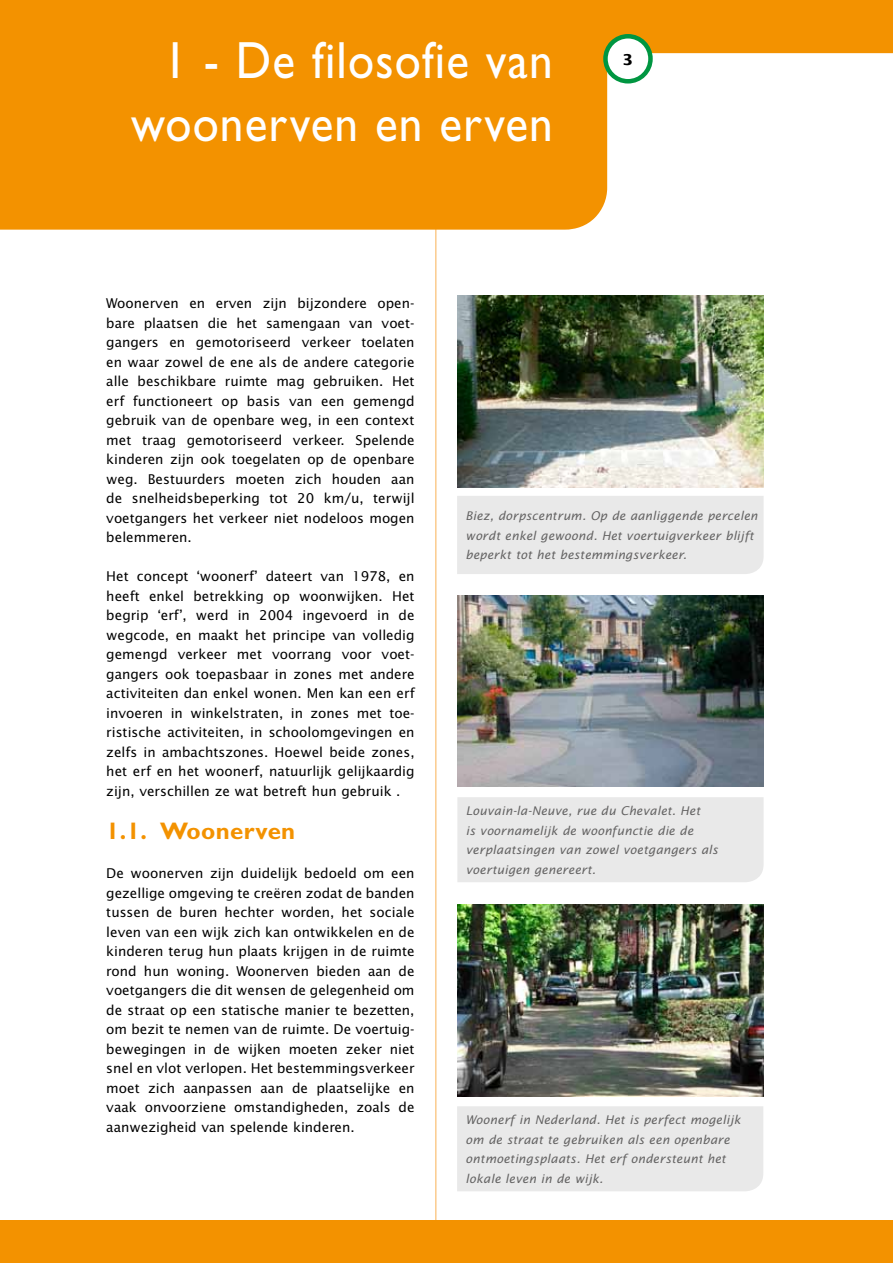
<style>
.page{position:relative;width:893px;height:1263px;background:#fff}
.page>*{position:absolute;margin:0;border:0;box-sizing:border-box;transform-origin:0 0}
.t1{font:52.5px/63px "Gill Sans Std";letter-spacing:.025em;color:#fff;text-align:right;scale:.9 1}
.t2{font:52.5px "Gill Sans Std";color:#fff}
.t3{font:700 24px "Gill Sans Std";letter-spacing:.015em;color:#f39200}
.t4{font:700 15px "Lucida Sans Std";color:#000}
.t5{font:13.5px/19.5px "Lucida Sans Std";color:#000;text-align:justify}
.t6{font:italic 12px/19.5px "Lucida Sans Std";letter-spacing:.015em;color:#646363}
.s1{font-family:"Lucida Sans Std";font-weight:700;font-size:40.5px}
</style>
<div class="page">
<hr style="left:435px;top:214px;width:1px;height:1019px;background:#f9b55c">
<div style="left:0;top:1220px;width:893px;height:43px;background:#f39200"></div>
<svg style="left:0;top:0;width:893px;height:230px;fill:#f39200"></svg>
<svg style="left:605px;top:36px;width:45px;height:45px"></svg>
<div style="left:603px;top:34px;width:50px;height:50px;border:4px solid #009641;border-radius:50%"></div>
<div style="left:457px;top:496px;width:307px;height:78px;background:#e9e9e9"></div>
<div style="left:457px;top:797px;width:307px;height:85px;background:#e9e9e9"></div>
<div style="left:457px;top:1106px;width:306px;height:85px;background:#e9e9e9"></div>
<img style="left:457px;top:296px;width:307px;height:191px">
<img style="left:457px;top:595px;width:306px;height:191px">
<img style="left:457px;top:905px;width:306px;height:191px">
<h1 class="t1" style="left:131px;top:29px;width:470px">1 - De filosofie van woonerven en erven</h1>
<h1 class="t2" style="left:297px;top:30px;width:257px"><span class="s1">1</span> Préalables</h1>
<p class="t4" style="left:622px;top:51px;width:12px">3</p>
<p class="t5" style="left:106px;top:294px;width:310px">Woonerven en erven zijn bijzondere open&shy;bare plaatsen die het samengaan van voet&shy;gangers en gemotoriseerd verkeer toelaten en waar zowel de ene als de andere categorie alle beschikbare ruimte mag gebruiken. Het erf functioneert op basis van een gemengd gebruik van de openbare weg, in een context met traag gemotoriseerd verkeer. Spelende kinderen zijn ook toegelaten op de openbare weg. Bestuurders moeten zich houden aan de snelheidsbeperking tot 20 km/u, terwijl voetgangers het verkeer niet nodeloos mogen belemmeren.</p>
<p class="t5" style="left:106px;top:567px;width:310px">Het concept ‘woonerf’ dateert van 1978, en heeft enkel betrekking op woonwijken. Het begrip ‘erf’, werd in 2004 ingevoerd in de wegcode, en maakt het principe van volledig gemengd verkeer met voorrang voor voet&shy;gangers ook toepasbaar in zones met andere activiteiten dan enkel wonen. Men kan een erf invoeren in winkelstraten, in zones met toe&shy;ristische activiteiten, in schoolomgevingen en zelfs in ambachtszones. Hoewel beide zones, het erf en het woonerf, natuurlijk gelijkaardig zijn, verschillen ze wat betreft hun gebruik .</p>
<h2 class="t3" style="left:106px;top:817px;width:190px">1.1. Woonerven</h2>
<p class="t5" style="left:106px;top:864px;width:310px">De woonerven zijn duidelijk bedoeld om een gezellige omgeving te creëren zodat de banden tussen de buren hechter worden, het sociale leven van een wijk zich kan ontwikkelen en de kinderen terug hun plaats krijgen in de ruimte rond hun woning. Woonerven bieden aan de voetgangers die dit wensen de gelegenheid om de straat op een statische manier te bezetten, om bezit te nemen van de ruimte. De voertuig&shy;bewegingen in de wijken moeten zeker niet snel en vlot verlopen. Het bestemmingsverkeer moet zich aanpassen aan de plaatselijke en vaak onvoorziene omstandigheden, zoals de aanwezigheid van spelende kinderen.</p>
<p class="t6" style="left:466px;top:506px;width:293px">Biez, dorpscentrum. Op de aanliggende percelen wordt enkel gewoond. Het voertuigverkeer blijft beperkt tot het bestemmingsverkeer.</p>
<p class="t6" style="left:466px;top:801px;width:254px">Louvain-la-Neuve, rue du Chevalet. Het<br>is voornamelijk de woonfunctie die de verplaatsingen van zowel voetgangers als voertuigen genereert.</p>
<p class="t6" style="left:466px;top:1110px;width:277px">Woonerf in Nederland. Het is perfect mogelijk om de straat te gebruiken als een openbare ontmoetingsplaats. Het erf ondersteunt het lokale leven in de wijk.</p>
</div>
